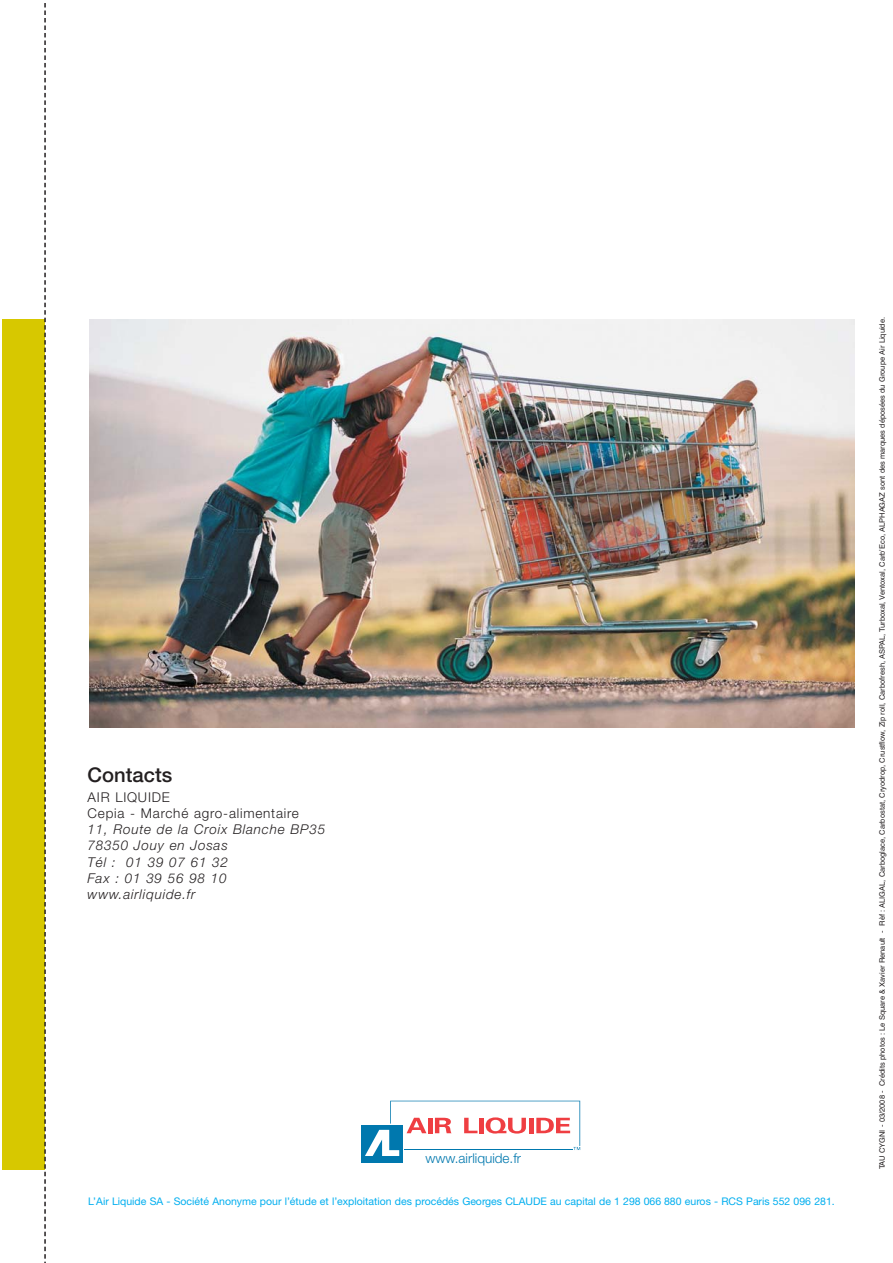
<style>
.page{position:relative;width:893px;height:1263px;background:#fff}
.page>*{position:absolute;margin:0;border:0;box-sizing:border-box;transform-origin:0 0}
.t1{font:500 20.25px "Helvetica Neue";color:#231f20}
.t2{font:italic 300 13.5px/16.2px "Helvetica Neue";letter-spacing:.06em;color:#231f20}
.t3{font:300 13.5px "Helvetica Neue";color:#0078ae}
.t4{font:10.5px "Helvetica Neue";color:#00aeef}
.t5{font:7.5px "Helvetica";color:#231f20}
.s1{font-style:normal}
</style>
<div class="page">
<div style="left:2px;top:319px;width:43px;height:850px;background:#d7c800"></div>
<svg style="left:44px;top:3px;width:2px;height:1260px"></svg>
<img style="left:89px;top:319px;width:765px;height:409px">
<svg style="left:361px;top:1100px;width:220px;height:63px"></svg>
<p class="t1" style="left:88px;top:768px;width:86px">Contacts</p>
<p class="t2" style="left:88px;top:790px;width:239px"><span class="s1">AIR LIQUIDE<br>Cepia - Marché agro-alimentaire<br></span>11, Route de la Croix Blanche BP35<br>78350 Jouy en Josas<br>Tél : 01 39 07 61 32<br>Fax : 01 39 56 98 10 www.airliquide.fr</p>
<p class="t3" style="left:426px;top:1153px;width:97px">www.airliquide.fr</p>
<p class="t4" style="left:88px;top:1197px;width:748px">L’Air Liquide SA - Société Anonyme pour l’étude et l’exploitation des procédés Georges CLAUDE au capital de 1 298 066 880 euros - RCS Paris 552 096 281.</p>
<p class="t5" style="left:879px;top:1169px;width:853px;rotate:-90deg">TAU CYGNI - 03/2008 - Crédits photos : Le Square &amp; Xavier Renault - Rèf : ALIGAL, Carboglace, Carbostat, Cryodrop, Crustflow, Zip roll, Carbofresh, ASPAL, Turboxal, Ventoxal, Carb’Eco, ALPHAGAZ sont des marques déposées du Groupe Air Liquide.</p>
</div>
